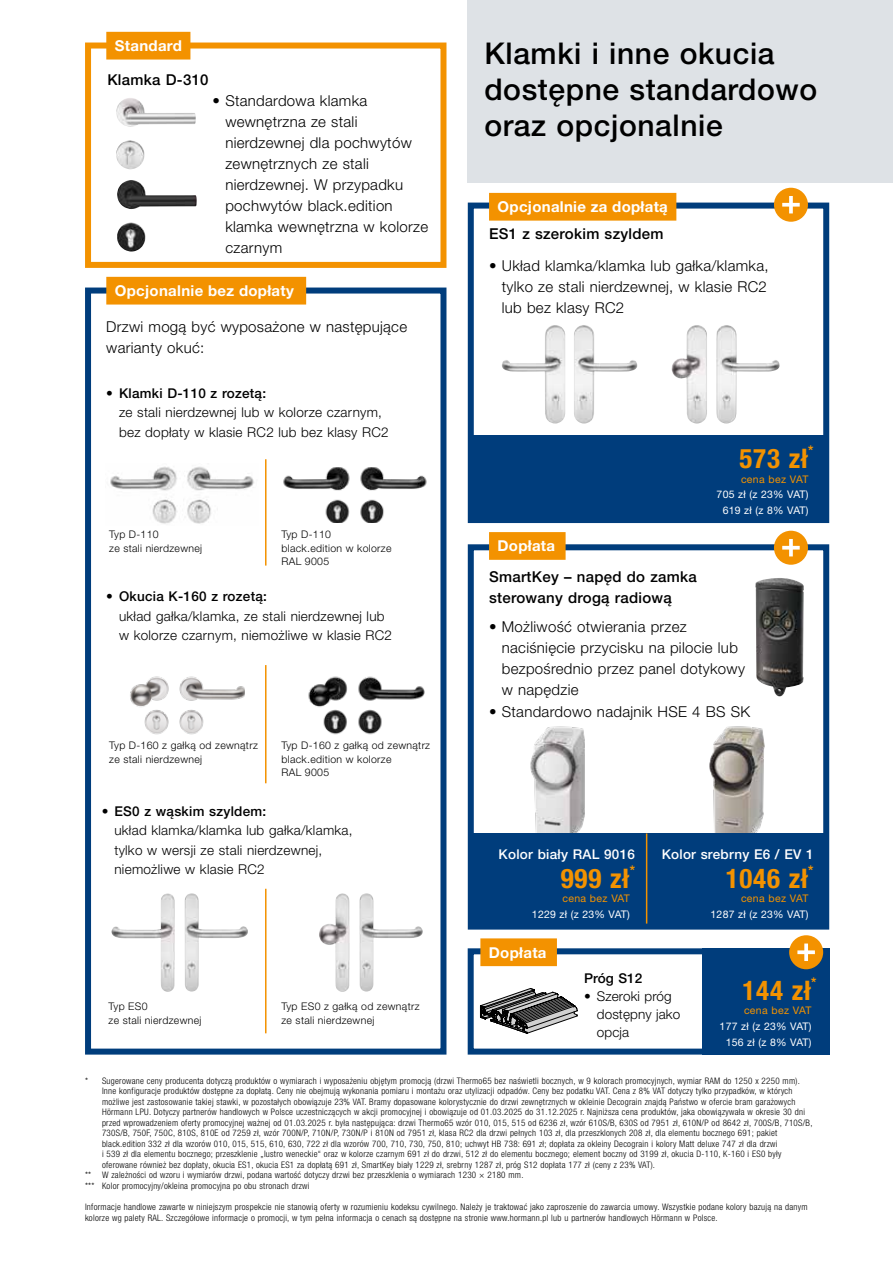
<style>
.page{position:relative;width:893px;height:1263px;background:#fff}
.page>*{position:absolute;margin:0;border:0;box-sizing:border-box;transform-origin:0 0}
.t1{font:500 30px/36px "Hoermann Helvetica Neue";letter-spacing:.02em;color:#000}
.t2{font:700 condensed 27px "Hoermann Helvetica Neue";letter-spacing:.03em;color:#f39200}
.t3{font:300 15px/21px "Hoermann Helvetica Neue";letter-spacing:.02em;color:#000}
.t4{font:500 15px/21px "Hoermann Helvetica Neue";letter-spacing:.02em;color:#000}
.t5{font:700 15px "Hoermann Helvetica Neue";letter-spacing:.02em;color:#fff}
.t6{font:300 13.5px/19.5px "Hoermann Helvetica Neue";letter-spacing:.02em;color:#000}
.t7{font:500 13.5px "Hoermann Helvetica Neue";letter-spacing:.02em;color:#000}
.t8{font:500 13.5px "Hoermann Helvetica Neue";letter-spacing:.02em;color:#fff}
.t9{font:700 condensed 13.5px "Hoermann Helvetica Neue";color:#f39200}
.t10{font:300 10.5px/13.5px "Hoermann Helvetica Neue";letter-spacing:.03em;color:#000}
.t11{font:10.5px/15.9px "Hoermann Helvetica Neue Rm";letter-spacing:.02em;color:#fff;text-align:center}
.t12{font:10.5px "Hoermann Helvetica Neue Rm";letter-spacing:.03em;color:#f39200}
.t13{font:300 condensed 9px/10.5px "Hoermann Helvetica Neue";letter-spacing:.03em;color:#000}
</style>
<div class="page">
<div style="left:468px;top:0;width:425px;height:183px;background:#dee2e6"></div>
<img style="left:710px;top:726px;width:54px;height:107px">
<img style="left:531px;top:726px;width:54px;height:107px">
<img style="left:116px;top:98px;width:80px;height:71px">
<img style="left:117px;top:180px;width:80px;height:72px">
<img style="left:755px;top:578px;width:49px;height:118px">
<div style="left:702px;top:948px;width:127px;height:106px;background:#003d7c"></div>
<div style="left:468px;top:948px;width:361px;height:106px;border:6px solid #003d7c"></div>
<div style="left:789px;top:935px;width:34px;height:34px;background:#f39200;border-radius:50%"></div>
<svg style="left:797px;top:943px;width:18px;height:18px"></svg>
<div style="left:480px;top:938px;width:77px;height:28px;background:#f39200"></div>
<div style="left:85px;top:43px;width:361px;height:225px;border:6px solid #f39200"></div>
<div style="left:106px;top:32px;width:84px;height:28px;background:#f39200"></div>
<div style="left:468px;top:833px;width:180px;height:94px;background:#003d7c"></div>
<div style="left:648px;top:833px;width:178px;height:94px;background:#003d7c"></div>
<div style="left:85px;top:288px;width:361px;height:766px;border:6px solid #003d7c"></div>
<hr style="left:265px;top:459px;width:1px;height:107px;background:#f39200">
<hr style="left:265px;top:665px;width:1px;height:118px;background:#f39200">
<hr style="left:265px;top:889px;width:1px;height:144px;background:#f39200">
<hr style="left:646px;top:833px;width:1px;height:94px;background:#f39200">
<div style="left:106px;top:277px;width:200px;height:28px;background:#f39200"></div>
<img style="left:110px;top:466px;width:144px;height:58px">
<img style="left:283px;top:467px;width:144px;height:56px">
<img style="left:130px;top:676px;width:115px;height:59px">
<img style="left:308px;top:676px;width:117px;height:59px">
<img style="left:111px;top:893px;width:137px;height:99px">
<img style="left:319px;top:893px;width:104px;height:99px">
<div style="left:468px;top:435px;width:358px;height:88px;background:#003d7c"></div>
<div style="left:468px;top:203px;width:361px;height:320px;border:6px solid #003d7c"></div>
<div style="left:468px;top:544px;width:361px;height:385px;border:6px solid #003d7c"></div>
<div style="left:774px;top:188px;width:34px;height:34px;background:#f39200;border-radius:50%"></div>
<svg style="left:782px;top:196px;width:18px;height:17px"></svg>
<div style="left:774px;top:531px;width:34px;height:34px;background:#f39200;border-radius:50%"></div>
<svg style="left:782px;top:539px;width:18px;height:17px"></svg>
<div style="left:489px;top:193px;width:187px;height:28px;background:#f39200"></div>
<svg style="left:489px;top:532px;width:77px;height:28px;background:#f29303"></svg>
<svg style="left:480px;top:988px;width:97px;height:45px"></svg>
<img style="left:672px;top:325px;width:108px;height:98px">
<img style="left:574px;top:325px;width:63px;height:98px">
<img style="left:502px;top:325px;width:63px;height:98px">
<h3 class="t5" style="left:115px;top:35px;width:69px">Standard</h3>
<h3 class="t4" style="left:107px;top:68px;width:103px">Klamka D-310</h3>
<h3 class="t3" style="left:225px;top:89px;width:204px;text-indent:-13px">• Standardowa klamka wewnętrzna ze stali nierdzewnej dla pochwytów zewnętrznych ze stali nierdzewnej. W przypadku pochwytów black.edition klamka wewnętrzna w kolorze czarnym</h3>
<h3 class="t5" style="left:115px;top:280px;width:181px">Opcjonalnie bez dopłaty</h3>
<h3 class="t3" style="left:106px;top:315px;width:302px">Drzwi mogą być wyposażone w następujące warianty okuć:</h3>
<h3 class="t7" style="left:106px;top:383px;width:161px">• Klamki D-110 z rozetą:</h3>
<h3 class="t6" style="left:119px;top:402px;width:271px">ze stali nierdzewnej lub w kolorze czarnym, bez dopłaty w klasie RC2 lub bez klasy RC2</h3>
<p class="t10" style="left:109px;top:527px;width:94px">Typ D-110<br>ze stali nierdzewnej</p>
<p class="t10" style="left:281px;top:527px;width:112px">Typ D-110 black.edition w kolorze<br>RAL 9005</p>
<h3 class="t7" style="left:106px;top:587px;width:162px">• Okucia K-160 z rozetą:</h3>
<h3 class="t6" style="left:119px;top:605px;width:274px">układ gałka/klamka, ze stali nierdzewnej lub w kolorze czarnym, niemożliwe w klasie RC2</h3>
<p class="t10" style="left:109px;top:738px;width:150px">Typ D-160 z gałką od zewnątrz ze stali nierdzewnej</p>
<p class="t10" style="left:281px;top:738px;width:150px">Typ D-160 z gałką od zewnątrz black.edition w kolorze<br>RAL 9005</p>
<h3 class="t7" style="left:102px;top:801px;width:166px">• ES0 z wąskim szyldem:</h3>
<h3 class="t6" style="left:114px;top:820px;width:240px">układ klamka/klamka lub gałka/klamka, tylko w wersji ze stali nierdzewnej, niemożliwe w klasie RC2</h3>
<p class="t10" style="left:108px;top:999px;width:94px">Typ ES0<br>ze stali nierdzewnej</p>
<p class="t10" style="left:281px;top:999px;width:140px">Typ ES0 z gałką od zewnątrz ze stali nierdzewnej</p>
<h1 class="t1" style="left:484px;top:33px;width:334px">Klamki i inne okucia dostępne standardowo oraz opcjonalnie</h1>
<h3 class="t5" style="left:498px;top:196px;width:172px">Opcjonalnie za dopłatą</h3>
<h3 class="t4" style="left:489px;top:222px;width:176px">ES1 z szerokim szyldem</h3>
<h3 class="t3" style="left:502px;top:254px;width:268px;text-align:justify;text-indent:-13px">• Układ klamka/klamka lub gałka/klamka, tylko ze stali nierdzewnej, w klasie RC2 lub bez klasy RC2</h3>
<h3 class="t9" style="left:808px;top:441px;width:7px">*</h3>
<h2 class="t2" style="left:739px;top:440px;width:70px">573 zł</h2>
<h3 class="t5" style="left:498px;top:535px;width:59px">Dopłata</h3>
<p class="t12" style="left:741px;top:471px;width:69px">cena bez VAT</p>
<p class="t11" style="left:717px;top:486px;width:93px">705 zł (z 23% VAT)<br>619 zł (z 8% VAT)</p>
<h3 class="t4" style="left:489px;top:565px;width:209px">SmartKey – napęd do zamka sterowany drogą radiową</h3>
<h3 class="t3" style="left:502px;top:615px;width:245px;text-indent:-13px">• Możliwość otwierania przez naciśnięcie przycisku na pilocie lub bezpośrednio przez panel dotykowy w napędzie</h3>
<h3 class="t3" style="left:489px;top:700px;width:263px">• Standardowo nadajnik HSE 4 BS SK</h3>
<h3 class="t8" style="left:499px;top:844px;width:138px">Kolor biały RAL 9016</h3>
<h2 class="t2" style="left:561px;top:860px;width:70px">999 zł</h2>
<h3 class="t9" style="left:630px;top:861px;width:7px">*</h3>
<h3 class="t8" style="left:662px;top:844px;width:153px">Kolor srebrny E6 / EV 1</h3>
<h2 class="t2" style="left:726px;top:860px;width:83px">1046 zł</h2>
<h3 class="t9" style="left:808px;top:861px;width:7px">*</h3>
<p class="t12" style="left:562px;top:891px;width:69px">cena bez VAT</p>
<p class="t11" style="left:532px;top:906px;width:99px">1229 zł (z 23% VAT)</p>
<p class="t12" style="left:741px;top:891px;width:69px">cena bez VAT</p>
<p class="t11" style="left:711px;top:906px;width:99px">1287 zł (z 23% VAT)</p>
<h3 class="t5" style="left:489px;top:941px;width:59px">Dopłata</h3>
<h3 class="t7" style="left:584px;top:969px;width:60px">Próg S12</h3>
<h3 class="t6" style="left:597px;top:987px;width:85px;line-height:18px;text-indent:-13px">• Szeroki próg dostępny jako opcja</h3>
<h3 class="t9" style="left:811px;top:973px;width:7px">*</h3>
<h2 class="t2" style="left:742px;top:972px;width:70px">144 zł</h2>
<p class="t12" style="left:744px;top:1003px;width:69px">cena bez VAT</p>
<p class="t11" style="left:720px;top:1018px;width:93px">177 zł (z 23% VAT)<br>156 zł (z 8% VAT)</p>
<p class="t13" style="left:85px;top:1075px;width:716px">* Sugerowane ceny producenta dotyczą produktów o wymiarach i wyposażeniu objętym promocją (drzwi Thermo65 bez naświetli bocznych, w 9 kolorach promocyjnych, wymiar RAM do 1250 x 2250 mm).</p>
<p class="t13" style="left:102px;top:1085px;width:692px">Inne konfiguracje produktów dostępne za dopłatą. Ceny nie obejmują wykonania pomiaru i montażu oraz utylizacji odpadów. Ceny bez podatku VAT. Cena z 8% VAT dotyczy tylko przypadków, w których</p>
<p class="t13" style="left:102px;top:1096px;width:695px">możliwe jest zastosowanie takiej stawki, w pozostałych obowiązuje 23% VAT. Bramy dopasowane kolorystycznie do drzwi zewnętrznych w okleinie Decograin znajdą Państwo w ofercie bram garażowych</p>
<p class="t13" style="left:102px;top:1106px;width:704px">Hörmann LPU. Dotyczy partnerów handlowych w Polsce uczestniczących w akcji promocyjnej i obowiązuje od 01.03.2025 do 31.12.2025 r. Najniższa cena produktów, jaka obowiązywała w okresie 30 dni</p>
<p class="t13" style="left:102px;top:1117px;width:712px">przed wprowadzeniem oferty promocyjnej ważnej od 01.03.2025 r. była następująca: drzwi Thermo65 wzór 010, 015, 515 od 6236 zł, wzór 610S/B, 630S od 7951 zł, 610N/P od 8642 zł, 700S/B, 710S/B,</p>
<p class="t13" style="left:102px;top:1127px;width:677px">730S/B, 750F, 750C, 810S, 810E od 7259 zł, wzór 700N/P, 710N/P, 730N/P i 810N od 7951 zł, klasa RC2 dla drzwi pełnych 103 zł, dla przeszklonych 208 zł, dla elementu bocznego 691; pakiet</p>
<p class="t13" style="left:102px;top:1138px;width:677px">black.edition 332 zł dla wzorów 010, 015, 515, 610, 630, 722 zł dla wzorów 700, 710, 730, 750, 810; uchwyt HB 738: 691 zł; dopłata za okleiny Decograin i kolory Matt deluxe 747 zł dla drzwi</p>
<p class="t13" style="left:102px;top:1148px;width:681px">i 539 zł dla elementu bocznego; przeszklenie „lustro weneckie“ oraz w kolorze czarnym 691 zł do drzwi, 512 zł do elementu bocznego; element boczny od 3199 zł, okucia D-110, K-160 i ES0 były</p>
<p class="t13" style="left:102px;top:1159px;width:555px">oferowane również bez dopłaty, okucia ES1, okucia ES1 za dopłatą 691 zł, SmartKey biały 1229 zł, srebrny 1287 zł, próg S12 dopłata 177 zł (ceny z 23% VAT).</p>
<p class="t13" style="left:85px;top:1169px;width:440px">** W zależności od wzoru i wymiarów drzwi, podana wartość dotyczy drzwi bez przeszklenia o wymiarach 1230 × 2180 mm.</p>
<p class="t13" style="left:85px;top:1180px;width:226px">*** Kolor promocyjny/okleina promocyjna po obu stronach drzwi</p>
<p class="t13" style="left:85px;top:1201px;width:724px">Informacje handlowe zawarte w niniejszym prospekcie nie stanowią oferty w rozumieniu kodeksu cywilnego. Należy je traktować jako zaproszenie do zawarcia umowy. Wszystkie podane kolory bazują na danym kolorze wg palety RAL. Szczegółowe informacje o promocji, w tym pełna informacja o cenach są dostępne na stronie www.hormann.pl lub u partnerów handlowych Hörmann w Polsce.</p>
</div>
